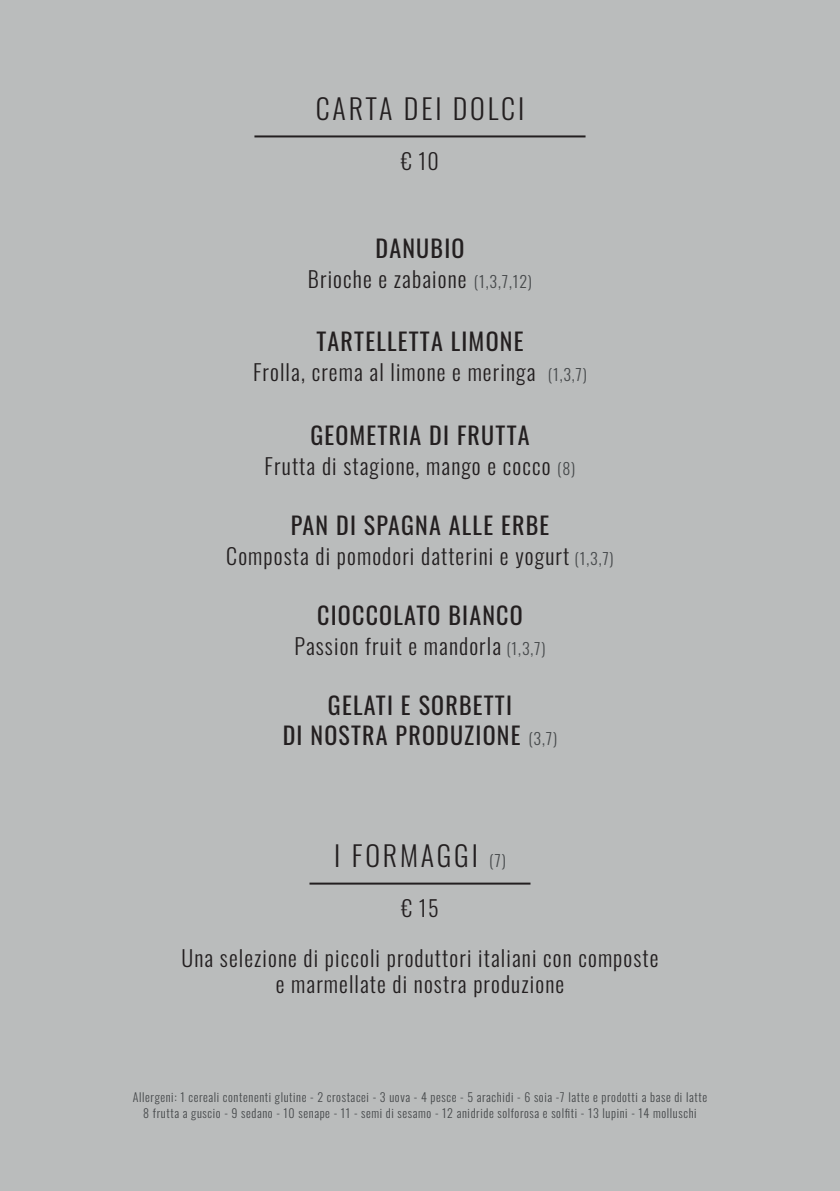
<style>
.page{position:relative;width:840px;height:1191px;background:#fff}
.page>*{position:absolute;margin:0;border:0;box-sizing:border-box;transform-origin:0 0}
.t1{font:300 28px "Oswald";letter-spacing:.1em;color:#231f20}
.t2{font:24px/30px "Oswald";letter-spacing:.05em;color:#231f20;text-align:center}
.t3{font:300 22px/26.4px "Oswald";letter-spacing:.05em;color:#231f20;text-align:center}
.t4{font:300 12px/16px "Oswald";letter-spacing:.05em;color:#46494b;text-align:center}
.s1{font-size:16px;color:#46494b}
.s2{font-weight:300;font-size:16px;color:#46494b}
</style>
<div class="page">
<div style="left:0;top:0;width:839px;height:1191px;background:#babcbc"></div>
<hr style="left:254px;top:135px;width:331px;height:2px;background:#231f20">
<hr style="left:309px;top:882px;width:221px;height:2px;background:#231f20">
<p class="t1" style="left:315px;top:84px;width:210px">CARTA DEI DOLCI</p>
<p class="t3" style="left:401px;top:145px;width:39px">€ 10</p>
<p class="t2" style="left:375px;top:231px;width:90px">DANUBIO</p>
<p class="t3" style="left:308px;top:263px;width:225px">Brioche e zabaione <span class="s1">(1,3,7,12)</span></p>
<p class="t2" style="left:316px;top:323px;width:208px">TARTELLETTA LIMONE</p>
<p class="t3" style="left:253px;top:356px;width:335px">Frolla, crema al limone e meringa <span class="s1">(1,3,7)</span></p>
<p class="t2" style="left:310px;top:417px;width:220px">GEOMETRIA DI FRUTTA</p>
<p class="t3" style="left:264px;top:450px;width:312px">Frutta di stagione, mango e cocco <span class="s1">(8)</span></p>
<p class="t2" style="left:290px;top:507px;width:260px">PAN DI SPAGNA ALLE ERBE</p>
<p class="t3" style="left:226px;top:540px;width:389px">Composta di pomodori datterini e yogurt <span class="s1">(1,3,7)</span></p>
<p class="t2" style="left:317px;top:597px;width:207px">CIOCCOLATO BIANCO</p>
<p class="t3" style="left:294px;top:630px;width:252px">Passion fruit e mandorla <span class="s1">(1,3,7)</span></p>
<p class="t2" style="left:282px;top:687px;width:276px">GELATI E SORBETTI<br>DI NOSTRA PRODUZIONE <span class="s2">(3,7)</span></p>
<p class="t1" style="left:334px;top:830px;width:173px">I FORMAGGI <span class="s1">(7)</span></p>
<p class="t3" style="left:401px;top:892px;width:39px">€ 15</p>
<p class="t3" style="left:181px;top:942px;width:478px">Una selezione di piccoli produttori italiani con composte e marmellate di nostra produzione</p>
<p class="t4" style="left:133px;top:1087px;width:575px">Allergeni: 1 cereali contenenti glutine - 2 crostacei - 3 uova - 4 pesce - 5 arachidi - 6 soia -7 latte e prodotti a base di latte<br>8 frutta a guscio - 9 sedano - 10 senape - 11 - semi di sesamo - 12 anidride solforosa e solfiti - 13 lupini - 14 molluschi</p>
</div>
